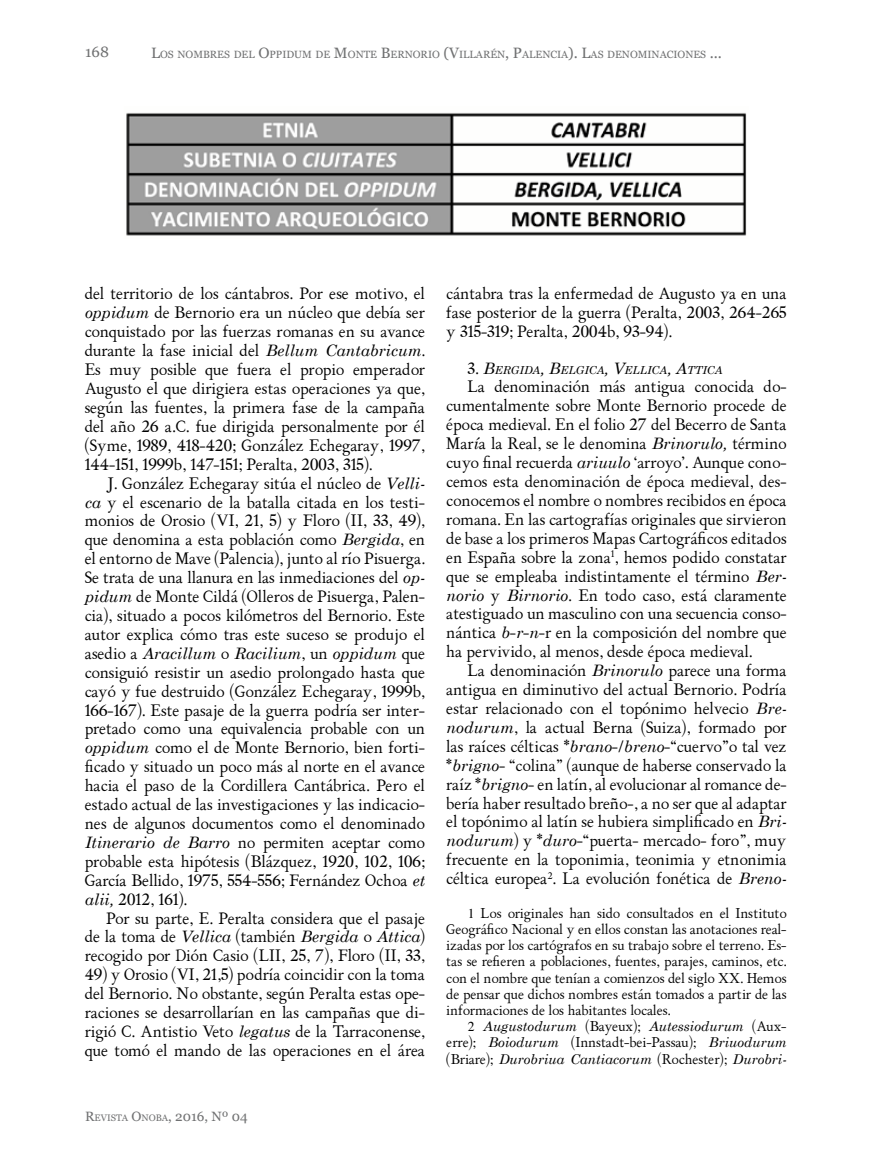
<style>
.page{position:relative;width:872px;height:1170px;background:#fff}
.page>*{position:absolute;margin:0;border:0;box-sizing:border-box;transform-origin:0 0}
.t1{font:15.75px/18.9px "ALPHABETUM Unicode";color:#000;text-align:justify}
.t2{font:15px "Georgia";color:#707172}
.t3{font:13.5px/16.2px "ALPHABETUM Unicode";color:#000;text-align:justify}
.t4{font:italic 13.5px/16.2px "ALPHABETUM Unicode";color:#000;text-align:justify}
.t5{font:italic 10.95px "ALPHABETUM Unicode";color:#000}
.t6{font:10.5px "Georgia";color:#707172}
.t7{font:9.45px "Georgia";color:#707172}
.s1{font-size:15px}
.s2{font-style:italic}
.s3{font-size:13.5px}
.s4{font-style:normal;font-size:15.75px}
.s5{font-size:15.75px}
.s6{font-family:"Times"}
.s7{font-family:"Times";font-style:normal}
.s8{font-style:normal}
</style>
<div class="page">
<img style="left:126px;top:113px;width:621px;height:123px">
<p class="t2" style="left:85px;top:41px;width:25px">168</p>
<p class="t6" style="left:151px;top:47px;width:572px"><span class="s1">L</span>OS NOMBRES DEL <span class="s1">O</span>PPIDUM DE <span class="s1">M</span>ONTE <span class="s1">B</span>ERNORIO <span class="s1">(V</span>ILLARÉN<span class="s1">, P</span>ALENCIA<span class="s1">). L</span>AS DENOMINACIONES <span class="s1">...</span></p>
<p class="t1" style="left:85px;top:285px;width:342px">del territorio de los cántabros. Por ese motivo, el <span class="s2">oppidum</span> de Bernorio era un núcleo que debía ser conquistado por las fuerzas romanas en su avance durante la fase inicial del <span class="s2">Bellum Cantabricum</span>.<br>Es muy posible que fuera el propio emperador Augusto el que dirigiera estas operaciones ya que, según las fuentes, la primera fase de la campaña del año 26 a.C. fue dirigida personalmente por él (Syme, 1989, 418-420; González Echegaray, 1997, 144-151, 1999b, 147-151; Peralta, 2003, 315).</p>
<p class="t1" style="left:85px;top:474px;width:342px;text-indent:21px">J. González Echegaray sitúa el núcleo de <span class="s2">Velli&shy;ca</span> y el escenario de la batalla citada en los testi&shy;monios de Orosio (VI, 21, 5) y Floro (II, 33, 49), que denomina a esta población como <span class="s2">Bergida</span>, en el entorno de Mave (Palencia), junto al río Pisuerga.<br>Se trata de una llanura en las inmediaciones del <span class="s2">op&shy;pidum</span> de Monte Cildá (Olleros de Pisuerga, Palen&shy;cia), situado a pocos kilómetros del Bernorio. Este autor explica cómo tras este suceso se produjo el asedio a <span class="s2">Aracillum</span> o <span class="s2">Racilium</span>, un <span class="s2">oppidum</span> que consiguió resistir un asedio prolongado hasta que cayó y fue destruido (González Echegaray, 1999b, 166-167). Este pasaje de la guerra podría ser inter&shy;pretado como una equivalencia probable con un <span class="s2">oppidum</span> como el de Monte Bernorio, bien forti&shy;ficado y situado un poco más al norte en el avance hacia el paso de la Cordillera Cantábrica. Pero el estado actual de las investigaciones y las indicacio&shy;nes de algunos documentos como el denominado <span class="s2">Itinerario de Barro</span> no permiten aceptar como probable esta hipótesis (Blázquez, 1920, 102, 106; García Bellido, 1975, 554-556; Fernández Ochoa <span class="s2">et alii,</span> 2012, 161).</p>
<p class="t1" style="left:85px;top:908px;width:342px;text-indent:21px">Por su parte, E. Peralta considera que el pasaje de la toma de <span class="s2">Vellica</span> (también <span class="s2">Bergida</span> o <span class="s2">Attica</span>) recogido por Dión Casio (LII, 25, 7), Floro (II, 33,</p>
<p class="t1" style="left:85px;top:965px;width:342px">49) y Orosio (VI, 21,5) podría coincidir con la toma del Bernorio. No obstante, según Peralta estas ope&shy;raciones se desarrollarían en las campañas que di&shy;rigió C. Antistio Veto <span class="s2">legatus</span> de la Tarraconense, que tomó el mando de las operaciones en el área</p>
<p class="t7" style="left:85px;top:1110px;width:164px"><span class="s3">R</span>EVISTA <span class="s3">O</span>NOBA<span class="s3">, 2016, Nº 04</span></p>
<p class="t1" style="left:446px;top:285px;width:342px">cántabra tras la enfermedad de Augusto ya en una fase posterior de la guerra (Peralta, 2003, 264-265 y 315-319; Peralta, 2004b, 93-94).</p>
<p class="t5" style="left:468px;top:361px;width:256px"><span class="s4">3.</span> <span class="s5">B</span>ERGIDA<span class="s5">, B</span>ELGICA<span class="s5">, V</span>ELLICA<span class="s5">, A</span>TTICA</p>
<p class="t1" style="left:446px;top:378px;width:342px;text-indent:21px">La denominación más antigua conocida do&shy;cumentalmente sobre Monte Bernorio procede de época medieval. En el folio 27 del Becerro de Santa Mar<span class="s2">í</span>a la Real, se le denomina <span class="s2">Brinorulo,</span> término cuyo final recuerda <span class="s2">ariuulo</span> ‘arroyo’. Aunque cono&shy;cemos esta denominación de época medieval, des&shy;conocemos el nombre o nombres recibidos en época romana. En las cartografías originales que sirvieron de base a los primeros Mapas Cartográficos editados en España sobre la zona<sup>1</sup>, hemos podido constatar que se empleaba indistintamente el término <span class="s2">Ber&shy;norio</span> y <span class="s2">Birnorio</span>. En todo caso, está claramente atestiguado un masculino con una secuencia conso&shy;nántica <span class="s2">b</span>-<span class="s2">r</span>-<span class="s2">n</span>-r en la composición del nombre que ha pervivido, al menos, desde época medieval.</p>
<p class="t1" style="left:446px;top:661px;width:342px;text-indent:21px">La denominación <span class="s2">Brinorulo</span> parece una forma antigua en diminutivo del actual Bernorio. Podría estar relacionado con el topónimo helvecio <span class="s2">Bre&shy;nodurum</span>, la actual Berna (Suiza), formado por las raíces célticas *<span class="s2">brano</span>-/<span class="s2">breno</span>-“cuervo”o tal vez *<span class="s2">brigno</span>- “colina” (aunque de haberse conservado la raíz *<span class="s2">brigno</span>- en latín, al evolucionar al romance de&shy;bería haber resultado breño-, a no ser que al adaptar el topónimo al latín se hubiera simplificado en <span class="s2">Bri&shy;nodurum</span>) y *<span class="s2">duro</span>-“puerta- mercado- foro”, muy frecuente en la toponimia, teonimia y etnonimia céltica europea<sup>2</sup>. La evolución fonética de <span class="s2">Breno-</span></p>
<p class="t3" style="left:446px;top:905px;width:342px;text-indent:21px"><span class="s6">1</span> Los originales han sido consultados en el Instituto Geográfico Nacional y en ellos constan las anotaciones real&shy;izadas por los cartógrafos en su trabajo sobre el terreno. Es&shy;tas se refieren a poblaciones, fuentes, parajes, caminos, etc. con el nombre que tenían a comienzos del siglo XX. Hemos de pensar que dichos nombres están tomados a partir de las informaciones de los habitantes locales.</p>
<p class="t4" style="left:446px;top:1017px;width:342px;text-indent:21px"><span class="s7">2</span> Augustodurum <span class="s8">(Bayeux);</span> Autessiodurum <span class="s8">(Aux&shy;erre);</span> Boiodurum <span class="s8">(Innstadt-bei-Passau);</span> Briuodurum <span class="s8">(Briare);</span> Durobriua Cantiacorum <span class="s8">(Rochester);</span> Durobri-</p>
</div>
